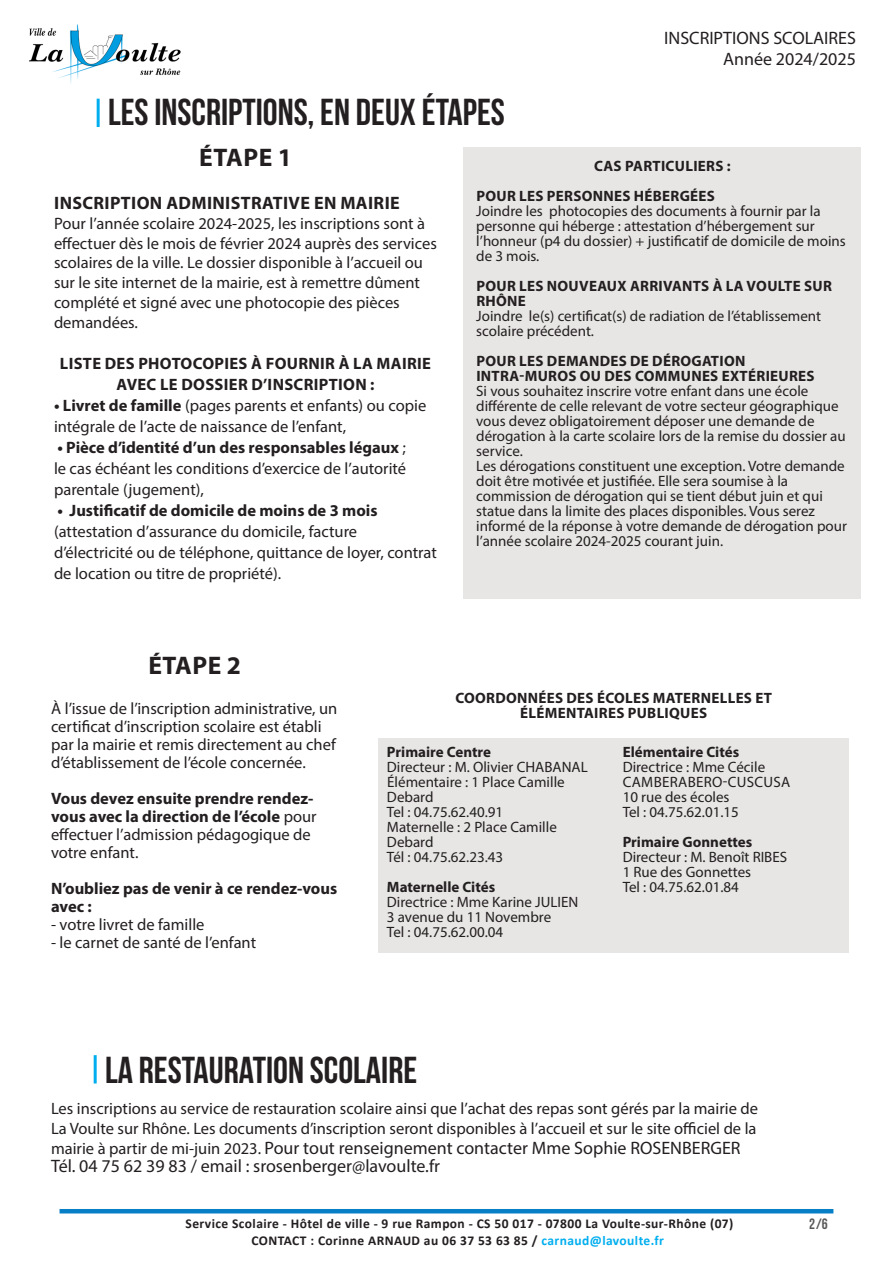
<style>
.page{position:relative;width:893px;height:1263px;background:#fff}
.page>*{position:absolute;margin:0;border:0;box-sizing:border-box;transform-origin:0 0}
.t1{font:37.5px "Bebas Neue";color:#231f20}
.t2{font:700 25.5px "Myriad Pro";letter-spacing:.02em;color:#231f20}
.t3{font:18px/21px "Myriad Pro";color:#231f20;text-align:right}
.t4{font:700 18px "Myriad Pro";letter-spacing:.02em;color:#231f20}
.t5{font:16.5px/19.8px "Myriad Pro";color:#231f20}
.t6{font:700 16.5px/18px "Myriad Pro";color:#231f20}
.t7{font:700 16.5px/21px "Myriad Pro";letter-spacing:.02em;color:#231f20;text-align:center}
.t8{font:15px/15px "Myriad Pro";color:#231f20}
.t9{font:700 15px/15px "Myriad Pro";letter-spacing:.02em;color:#231f20}
.t10{font:700 15px "Myriad Pro";color:#231f20}
.t11{font:15px "Bebas Neue";color:#58585a}
.t12{font:700 13.5px/16.5px "Calibri";letter-spacing:.03em;color:#231f20;text-align:center}
.s1{font-weight:700}
.s2{font-weight:400}
.s3{font-size:16.5px}
.s4{color:#00aeef}
</style>
<div class="page">
<hr style="left:60px;top:1209px;width:773px;height:4px;background:#077fc7">
<img style="left:29px;top:24px;width:152px;height:60px">
<div style="left:378px;top:738px;width:471px;height:214px;background:#e8e5e5"></div>
<hr style="left:94px;top:1055px;width:3px;height:28px;background:#00aeef">
<hr style="left:97px;top:99px;width:3px;height:28px;background:#00aeef">
<div style="left:463px;top:147px;width:398px;height:451px;background:#e8e5e5"></div>
<p class="t3" style="left:664px;top:27px;width:193px">INSCRIPTIONS SCOLAIRES<br>Année 2024/2025</p>
<p class="t1" style="left:108px;top:91px;width:398px">LES INSCRIPTIONS, EN DEUX ÉTAPES</p>
<p class="t2" style="left:199px;top:141px;width:94px">ÉTAPE 1</p>
<p class="t4" style="left:54px;top:191px;width:347px">INSCRIPTION ADMINISTRATIVE EN MAIRIE</p>
<p class="t5" style="left:54px;top:213px;width:384px">Pour l’année scolaire 2024-2025, les inscriptions sont à effectuer dès le mois de février 2024 auprès des services scolaires de la ville. Le dossier disponible à l’accueil ou sur le site internet de la mairie, est à remettre dûment complété et signé avec une photocopie des pièces demandées.</p>
<p class="t7" style="left:60px;top:352px;width:373px">LISTE DES PHOTOCOPIES À FOURNIR À LA MAIRIE<br>AVEC LE DOSSIER D’INSCRIPTION :</p>
<p class="t5" style="left:54px;top:394px;width:374px;line-height:21px"><span class="s1">• Livret de famille</span> (pages parents et enfants) ou copie intégrale de l’acte de naissance de l’enfant,</p>
<p class="t5" style="left:54px;top:436px;width:354px;line-height:21px;text-align:justify"><span class="s1">• Pièce d’identité d’un des responsables légaux</span> ; le cas échéant les conditions d’exercice de l’autorité parentale (jugement),</p>
<p class="t5" style="left:54px;top:499px;width:384px;line-height:21px"><span class="s1">• Justificatif de domicile de moins de 3 mois </span>(attestation d’assurance du domicile, facture d’électricité ou de téléphone, quittance de loyer, contrat de location ou titre de propriété).</p>
<p class="t9" style="left:594px;top:158px;width:138px">CAS PARTICULIERS :</p>
<p class="t9" style="left:476px;top:188px;width:240px">POUR LES PERSONNES HÉBERGÉES</p>
<p class="t8" style="left:476px;top:203px;width:371px">Joindre les photocopies des documents à fournir par la personne qui héberge : attestation d’hébergement sur l’honneur (p4 du dossier) + justificatif de domicile de moins de 3 mois.</p>
<p class="t9" style="left:476px;top:278px;width:357px">POUR LES NOUVEAUX ARRIVANTS À LA VOULTE SUR<br>RHÔNE</p>
<p class="t8" style="left:476px;top:308px;width:346px">Joindre le(s) certificat(s) de radiation de l’établissement scolaire précédent.</p>
<p class="t9" style="left:476px;top:353px;width:271px">POUR LES DEMANDES DE DÉROGATION</p>
<p class="t9" style="left:476px;top:368px;width:340px">INTRA-MUROS OU DES COMMUNES EXTÉRIEURES</p>
<p class="t8" style="left:476px;top:383px;width:371px">Si vous souhaitez inscrire votre enfant dans une école différente de celle relevant de votre secteur géographique vous devez obligatoirement déposer une demande de dérogation à la carte scolaire lors de la remise du dossier au service.</p>
<p class="t8" style="left:476px;top:458px;width:372px">Les dérogations constituent une exception. Votre demande doit être motivée et justifiée. Elle sera soumise à la commission de dérogation qui se tient début juin et qui statue dans la limite des places disponibles. Vous serez informé de la réponse à votre demande de dérogation pour l’année scolaire 2024-2025 courant juin.</p>
<p class="t2" style="left:148px;top:649px;width:94px">ÉTAPE 2</p>
<p class="t5" style="left:51px;top:699px;width:288px;line-height:18px">À l’issue de l’inscription administrative, un certificat d’inscription scolaire est établi par la mairie et remis directement au chef d’établissement de l’école concernée.</p>
<p class="t6" style="left:51px;top:788px;width:267px">Vous devez ensuite prendre rendez&shy;vous avec la direction de l’école <span class="s2">pour effectuer l’admission pédagogique de votre enfant.</span></p>
<p class="t6" style="left:51px;top:878px;width:288px">N’oubliez pas de venir à ce rendez-vous avec :</p>
<p class="t5" style="left:51px;top:914px;width:155px">- votre livret de famille</p>
<p class="t5" style="left:51px;top:932px;width:207px">- le carnet de santé de l’enfant</p>
<p class="t9" style="left:455px;top:690px;width:318px">COORDONNÉES DES ÉCOLES MATERNELLES ET</p>
<p class="t9" style="left:520px;top:705px;width:189px">ÉLÉMENTAIRES PUBLIQUES</p>
<p class="t10" style="left:387px;top:742px;width:106px">Primaire Centre</p>
<p class="t8" style="left:387px;top:759px;width:202px">Directeur : M. Olivier CHABANAL</p>
<p class="t8" style="left:387px;top:774px;width:179px">Élémentaire : 1 Place Camille<br>Debard</p>
<p class="t8" style="left:387px;top:804px;width:118px">Tel : 04.75.62.40.91</p>
<p class="t8" style="left:387px;top:819px;width:171px">Maternelle : 2 Place Camille<br>Debard</p>
<p class="t8" style="left:387px;top:849px;width:118px">Tél : 04.75.62.23.43</p>
<p class="t8" style="left:387px;top:879px;width:193px"><span class="s1">Maternelle Cités<br></span>Directrice : Mme Karine JULIEN</p>
<p class="t8" style="left:387px;top:909px;width:166px">3 avenue du 11 Novembre<br>Tel : 04.75.62.00.04</p>
<p class="t10" style="left:623px;top:742px;width:118px">Elémentaire Cités</p>
<p class="t8" style="left:623px;top:759px;width:169px">Directrice : Mme Cécile<br>CAMBERABERO-CUSCUSA</p>
<p class="t8" style="left:623px;top:789px;width:108px">10 rue des écoles</p>
<p class="t8" style="left:623px;top:804px;width:118px">Tel : 04.75.62.01.15</p>
<p class="t10" style="left:623px;top:832px;width:131px">Primaire Gonnettes</p>
<p class="t8" style="left:623px;top:849px;width:166px">Directeur : M. Benoît RIBES</p>
<p class="t8" style="left:623px;top:864px;width:130px">1 Rue des Gonnettes</p>
<p class="t8" style="left:623px;top:879px;width:118px">Tel : 04.75.62.01.84</p>
<p class="t1" style="left:105px;top:1050px;width:314px">LA RESTAURATION SCOLAIRE</p>
<p class="t5" style="left:51px;top:1098px;width:708px">Les inscriptions au service de restauration scolaire ainsi que l’achat des repas sont gérés par la mairie de<br>La Voulte sur Rhône. Les documents d’inscription seront disponibles à l’accueil et sur le site officiel de la</p>
<p class="t3" style="left:51px;top:1137px;width:691px"><span class="s3">mairie à partir de mi-juin 2023.</span> Pour tout renseignement contacter Mme Sophie ROSENBERGER</p>
<p class="t3" style="left:51px;top:1155px;width:391px">Tél. 04 75 62 39 83 / email : srosenberger@lavoulte.fr</p>
<p class="t12" style="left:186px;top:1215px;width:549px">Service Scolaire - Hôtel de ville - 9 rue Rampon - CS 50 017 - 07800 La Voulte-sur-Rhône (07)<br>CONTACT : Corinne ARNAUD au 06 37 53 63 85 / <span class="s4">carnaud@lavoulte.fr</span></p>
<p class="t11" style="left:809px;top:1216px;width:20px">2/6</p>
</div>
